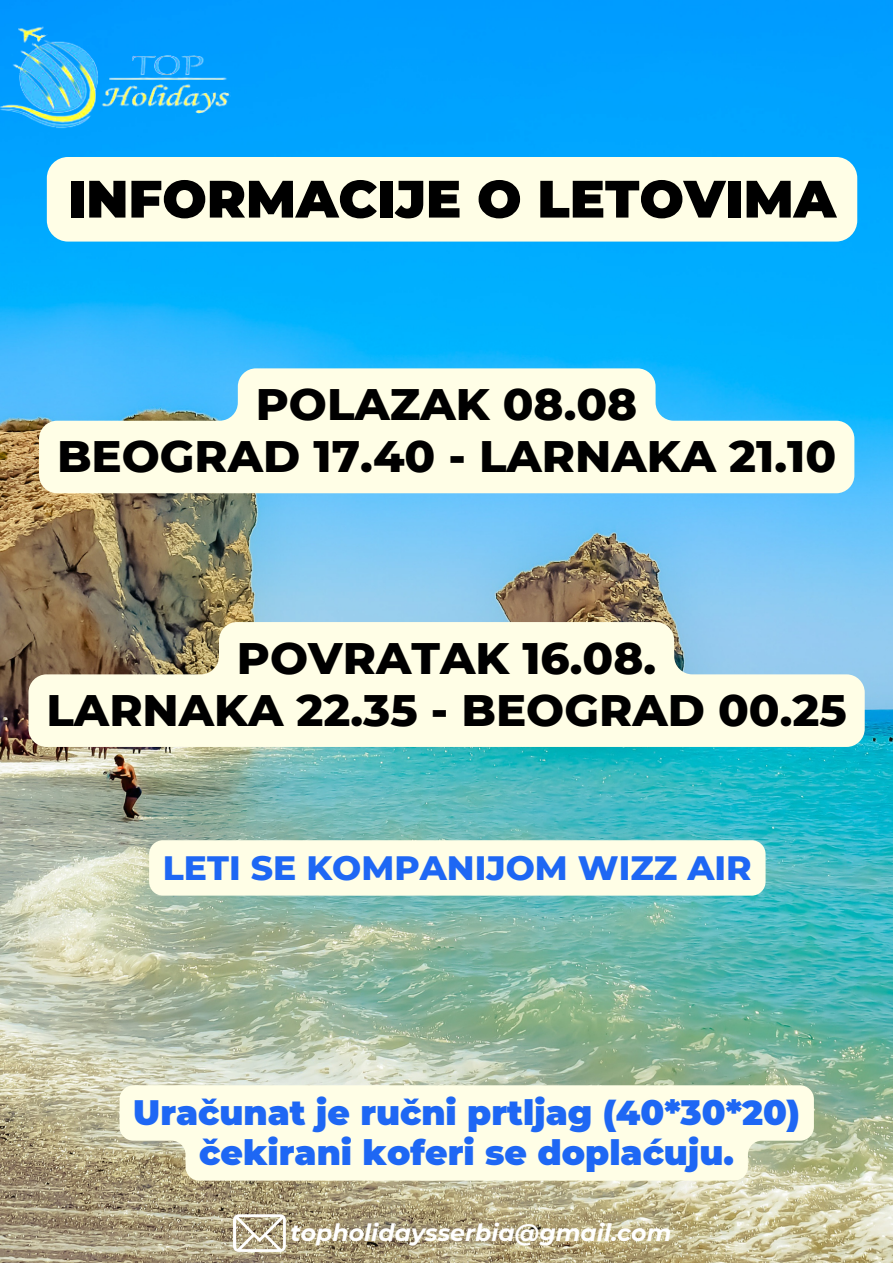
<style>
.page{position:relative;width:893px;height:1263px;background:#fff}
.page>*{position:absolute;margin:0;border:0;box-sizing:border-box;transform-origin:0 0}
.t1{font:900 52.5px "Montserrat";color:#000}
.t2{font:800 45px "Montserrat";color:#000}
.t3{font:900 34.5px/39.9px "Montserrat";color:#1e67f4;text-align:center}
.t4{font:800 34.5px "Montserrat";color:#1e67f4}
.t5{font:italic 700 23.62px "Montserrat";color:#fff}
</style>
<div class="page">
<img style="left:0;top:0;width:893px;height:1263px">
<img style="left:0;top:0;width:250px;height:168px">
<svg style="left:233px;top:1214px;width:53px;height:38px"></svg>
<div style="left:47px;top:157px;width:810px;height:85px;background:#fffee6;border-radius:21px"></div>
<svg style="left:39px;top:368px;width:815px;height:125px;background:#d3eee9"></svg>
<div style="left:149px;top:840px;width:616px;height:56px;background:#fffee6;border-radius:14px"></div>
<svg style="left:28px;top:622px;width:836px;height:125px;background:#e7ead7"></svg>
<svg style="left:119px;top:1085px;width:695px;height:95px;background:#f8f7de"></svg>
<p class="t1" style="left:68px;top:167px;width:769px">INFORMACIJE O LETOVIMA</p>
<p class="t2" style="left:256px;top:377px;width:383px">POLAZAK 08.08</p>
<p class="t2" style="left:57px;top:429px;width:780px">BEOGRAD 17.40 - LARNAKA 21.10</p>
<p class="t2" style="left:237px;top:630px;width:421px">POVRATAK 16.08.</p>
<p class="t2" style="left:46px;top:682px;width:801px">LARNAKA 22.35 - BEOGRAD 00.25</p>
<p class="t4" style="left:163px;top:846px;width:590px">LETI SE KOMPANIJOM WIZZ AIR</p>
<p class="t3" style="left:133px;top:1092px;width:668px">Uračunat je ručni prtljag (40*30*20) čekirani koferi se doplaćuju.</p>
<p class="t5" style="left:290px;top:1218px;width:382px">topholidaysserbia@gmail.com</p>
</div>
